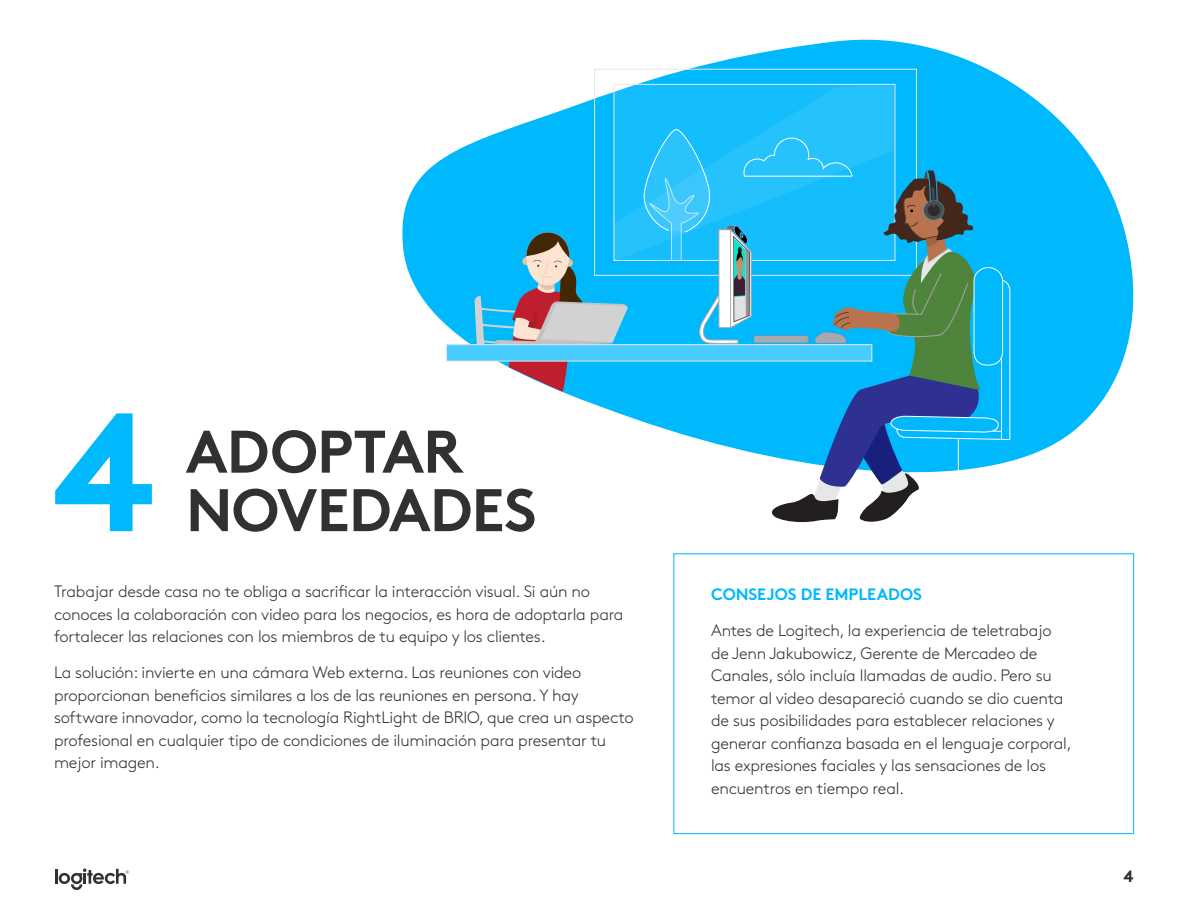
<style>
.page{position:relative;width:1188px;height:918px;background:#fff}
.page>*{position:absolute;margin:0;border:0;box-sizing:border-box;transform-origin:0 0}
.t1{font:700 168.15px "Brown Pro";color:#00b8fc}
.t2{font:700 60px "Brown Pro";letter-spacing:-.015em;color:#2f3132}
.Body_copy_2{font:300 16.5px/22.5px "Brown Pro";letter-spacing:-.015em;color:#2f3132}
.Body_-_IT_Takeaway{font:300 16.5px/22.5px "Brown Pro";letter-spacing:-.015em;color:#2f3132}
.H_-_IT_Takeaway{font:700 16.5px "Brown Pro";letter-spacing:-.005em;color:#00b8fc}
.t3{font:700 16.5px "Brown Pro";color:#2f3132}
</style>
<div class="page">
<hr style="left:55px;top:869px;width:3px;height:15px;background:#2f3132">
<svg style="left:59px;top:868px;width:70px;height:22px"></svg>
<div style="left:674px;top:553px;width:460px;height:281px;border:1px solid #00b8fc"></div>
<svg style="left:402px;top:39px;width:732px;height:423px;fill:#00b8fc"></svg>
<svg style="left:614px;top:86px;width:279px;height:176px;background:#1bbffb"></svg>
<svg style="left:475px;top:232px;width:153px;height:160px;background:#64aece"></svg>
<div style="left:447px;top:345px;width:425px;height:16px;background:#47ccfd"></div>
<div style="left:446px;top:344px;width:426px;height:17px;border:1px solid #e6e7e8"></div>
<svg style="left:643px;top:129px;width:367px;height:394px"></svg>
<h1 class="t1" style="left:52px;top:336px;width:105px">4</h1>
<h1 class="t2" style="left:186px;top:403px;width:279px">ADOPTAR</h1>
<h1 class="t2" style="left:186px;top:462px;width:352px">NOVEDADES</h1>
<p class="Body_copy_2" style="left:54px;top:579px;width:571px">Trabajar desde casa no te obliga a sacrificar la interacción visual. Si aún no conoces la colaboración con video para los negocios, es hora de adoptarla para fortalecer las relaciones con los miembros de tu equipo y los clientes.</p>
<p class="Body_copy_2" style="left:54px;top:660px;width:581px">La solución: invierte en una cámara Web externa. Las reuniones con video proporcionan beneficios similares a los de las reuniones en persona. Y hay software innovador, como la tecnología RightLight de BRIO, que crea un aspecto profesional en cualquier tipo de condiciones de iluminación para presentar tu mejor imagen.</p>
<p class="H_-_IT_Takeaway" style="left:711px;top:581px;width:212px">CONSEJOS DE EMPLEADOS</p>
<p class="Body_-_IT_Takeaway" style="left:711px;top:618px;width:362px">Antes de Logitech, la experiencia de teletrabajo de Jenn Jakubowicz, Gerente de Mercadeo de Canales, sólo incluía llamadas de audio. Pero su temor al video desapareció cuando se dio cuenta de sus posibilidades para establecer relaciones y generar confianza basada en el lenguaje corporal, las expresiones faciales y las sensaciones de los encuentros en tiempo real.</p>
<p class="t3" style="left:1124px;top:863px;width:12px">4</p>
</div>
